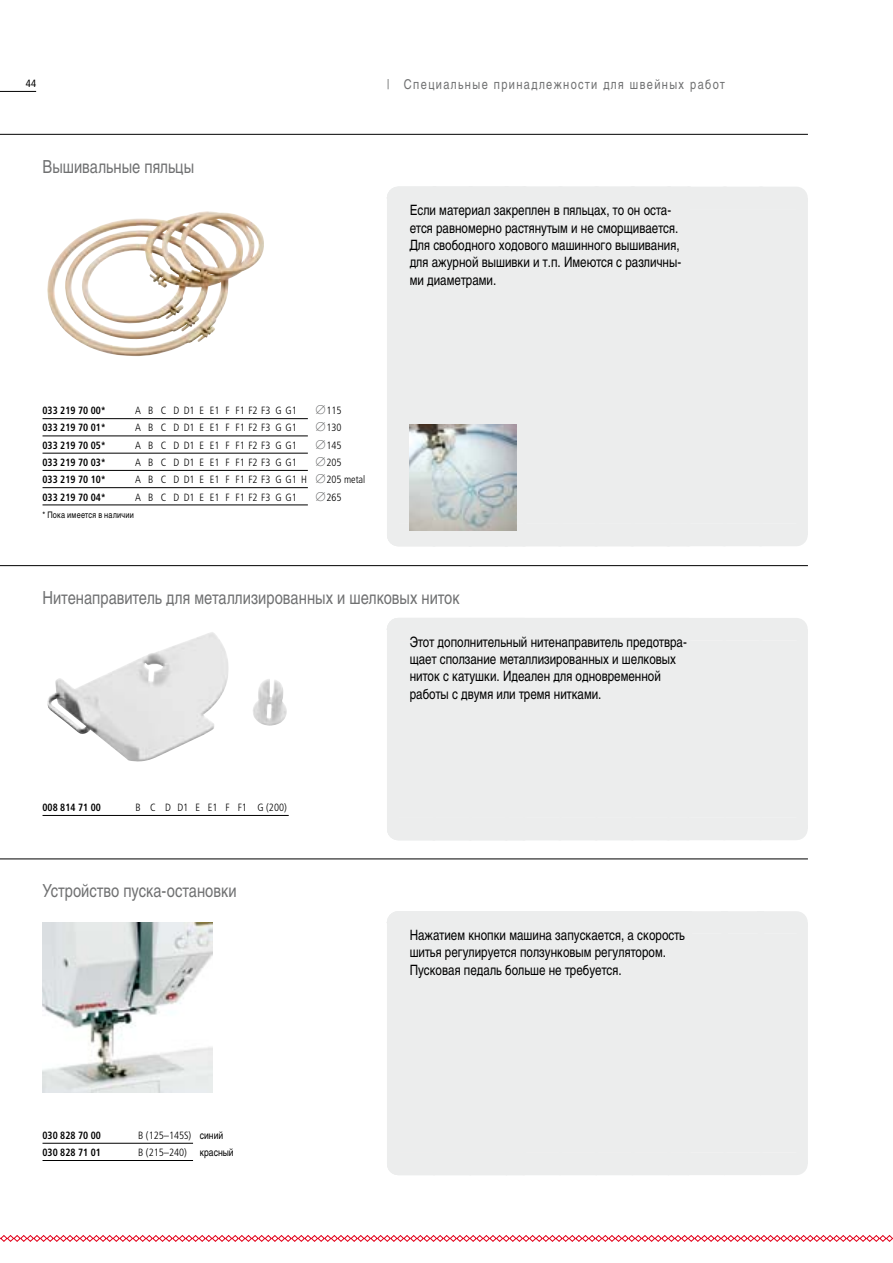
<style>
.page{position:relative;width:893px;height:1263px;background:#fff}
.page>*{position:absolute;margin:0;border:0;box-sizing:border-box;transform-origin:0 0}
.t1{font:18px "Nimbus San LOT Reg Con";color:#707172}
.t2{font:14.25px/17.2px "Nimbus San LOT Reg Con";color:#000}
.t3{font:13.5px "Nimbus San LOT Reg Con";letter-spacing:.1em;color:#707172}
.t4{font:300 condensed 10.5px "Frutiger";color:#000}
.t5{font:700 condensed 10.5px "Frutiger";color:#000;scale:.93 1}
.t6{font:300 condensed 10.5px "Frutiger";letter-spacing:.165em;color:#000}
.t7{font:condensed 10.5px "Frutiger";color:#000}
.t8{font:9px "Nimbus San LOT Reg Con";letter-spacing:.025em;color:#000}
.s1{font-family:"Lucida Sans Unicode";font-weight:400;font-stretch:normal;font-size:12px;color:#707172}
.s2{font-family:"Nimbus San LOT Reg Con";font-weight:400;font-stretch:normal}
</style>
<div class="page">
<hr style="left:0;top:91px;width:36px;height:1px;background:#000">
<svg style="left:0;top:1235px;width:893px;height:7px"></svg>
<hr style="left:0;top:134px;width:808px;height:1px;background:#000">
<hr style="left:0;top:565px;width:808px;height:1px;background:#000">
<hr style="left:0;top:858px;width:808px;height:1px;background:#000">
<div style="left:387px;top:198px;width:421px;height:337px;background:#eceded"></div>
<div style="left:387px;top:187px;width:409px;height:22px;background:#eceded"></div>
<div style="left:398px;top:524px;width:398px;height:22px;background:#eceded"></div>
<img style="left:47px;top:211px;width:217px;height:145px">
<img style="left:410px;top:424px;width:106px;height:106px">
<div style="left:387px;top:629px;width:421px;height:200px;background:#eceded"></div>
<div style="left:387px;top:618px;width:409px;height:22px;background:#eceded"></div>
<div style="left:398px;top:818px;width:398px;height:22px;background:#eceded"></div>
<img style="left:47px;top:632px;width:240px;height:130px">
<div style="left:387px;top:922px;width:421px;height:242px;background:#eceded"></div>
<div style="left:387px;top:911px;width:409px;height:23px;background:#eceded"></div>
<div style="left:398px;top:1152px;width:398px;height:23px;background:#eceded"></div>
<img style="left:43px;top:922px;width:170px;height:170px">
<hr style="left:43px;top:418px;width:265px;height:1px;background:#000">
<hr style="left:43px;top:435px;width:265px;height:1px;background:#000">
<hr style="left:43px;top:453px;width:265px;height:1px;background:#000">
<hr style="left:43px;top:470px;width:265px;height:1px;background:#000">
<hr style="left:43px;top:487px;width:265px;height:1px;background:#000">
<hr style="left:43px;top:504px;width:265px;height:1px;background:#000">
<hr style="left:43px;top:815px;width:246px;height:1px;background:#000">
<hr style="left:43px;top:1143px;width:150px;height:1px;background:#000">
<hr style="left:43px;top:1160px;width:150px;height:1px;background:#000">
<p class="t7" style="left:26px;top:77px;width:12px">44</p>
<p class="t3" style="left:387px;top:76px;width:339px">| Cпециальные принадлежности для швейных работ</p>
<p class="t1" style="left:43px;top:156px;width:153px">Вышивальные пяльцы</p>
<p class="t2" style="left:410px;top:202px;width:273px">Если материал закреплен в пяльцах, то он оста&shy;ется равномерно растянутым и не сморщивается.<br>Для свободного ходового машинного вышивания, для ажурной вышивки и т.п. Имеются с различны&shy;ми диаметрами.</p>
<p class="t5" style="left:43px;top:404px;width:70px">033 219 70 00*</p>
<p class="t6" style="left:135px;top:405px;width:163px">A B C DD1E E1 F F1F2F3GG1</p>
<p class="t4" style="left:315px;top:405px;width:28px"><span class="s1">∅</span>115</p>
<p class="t5" style="left:43px;top:422px;width:70px">033 219 70 01*</p>
<p class="t6" style="left:135px;top:422px;width:163px">A B C DD1E E1 F F1F2F3GG1</p>
<p class="t4" style="left:315px;top:422px;width:28px"><span class="s1">∅</span>130</p>
<p class="t5" style="left:43px;top:439px;width:70px">033 219 70 05*</p>
<p class="t6" style="left:135px;top:439px;width:163px">A B C DD1E E1 F F1F2F3GG1</p>
<p class="t4" style="left:315px;top:439px;width:28px"><span class="s1">∅</span>145</p>
<p class="t5" style="left:43px;top:456px;width:70px">033 219 70 03*</p>
<p class="t6" style="left:135px;top:456px;width:163px">A B C DD1E E1 F F1F2F3GG1</p>
<p class="t4" style="left:315px;top:456px;width:28px"><span class="s1">∅</span>205</p>
<p class="t5" style="left:43px;top:473px;width:70px">033 219 70 10*</p>
<p class="t4" style="left:135px;top:474px;width:232px">A B C DD1 E E1 F F1F2F3 GG1H <span class="s1">∅</span>205 metal</p>
<p class="t5" style="left:43px;top:491px;width:70px">033 219 70 04*</p>
<p class="t6" style="left:135px;top:491px;width:163px">A B C DD1E E1 F F1F2F3GG1</p>
<p class="t4" style="left:315px;top:491px;width:28px"><span class="s1">∅</span>265</p>
<p class="t8" style="left:43px;top:509px;width:93px">* Пока имеется в наличии</p>
<p class="t1" style="left:43px;top:587px;width:419px">Hитенаправитель для металлизированных и шелковых ниток</p>
<p class="t2" style="left:410px;top:633px;width:279px">Этот дополнительный нитенаправитель предотвра&shy;щает сползание металлизированных и шелковых ниток с катушки. Идеален для одновременной работы с двумя или тремя нитками.</p>
<p class="t5" style="left:43px;top:801px;width:64px">008 814 71 00</p>
<p class="t4" style="left:136px;top:801px;width:153px">B C DD1E E1 F F1 G (200)</p>
<p class="t1" style="left:43px;top:880px;width:196px">Устройство пуска-остановки</p>
<p class="t5" style="left:43px;top:1129px;width:64px">030 828 70 00</p>
<p class="t4" style="left:138px;top:1129px;width:87px">B (125–145S) <span class="s2">синий</span></p>
<p class="t5" style="left:43px;top:1146px;width:64px">030 828 71 01</p>
<p class="t4" style="left:138px;top:1146px;width:97px">B (215–240) <span class="s2">красный</span></p>
<p class="t2" style="left:410px;top:927px;width:277px">Hажатием кнопки машина запускается, а скорость шитья регулируется ползунковым регулятором.<br>Пусковая педаль больше не требуется.</p>
</div>
